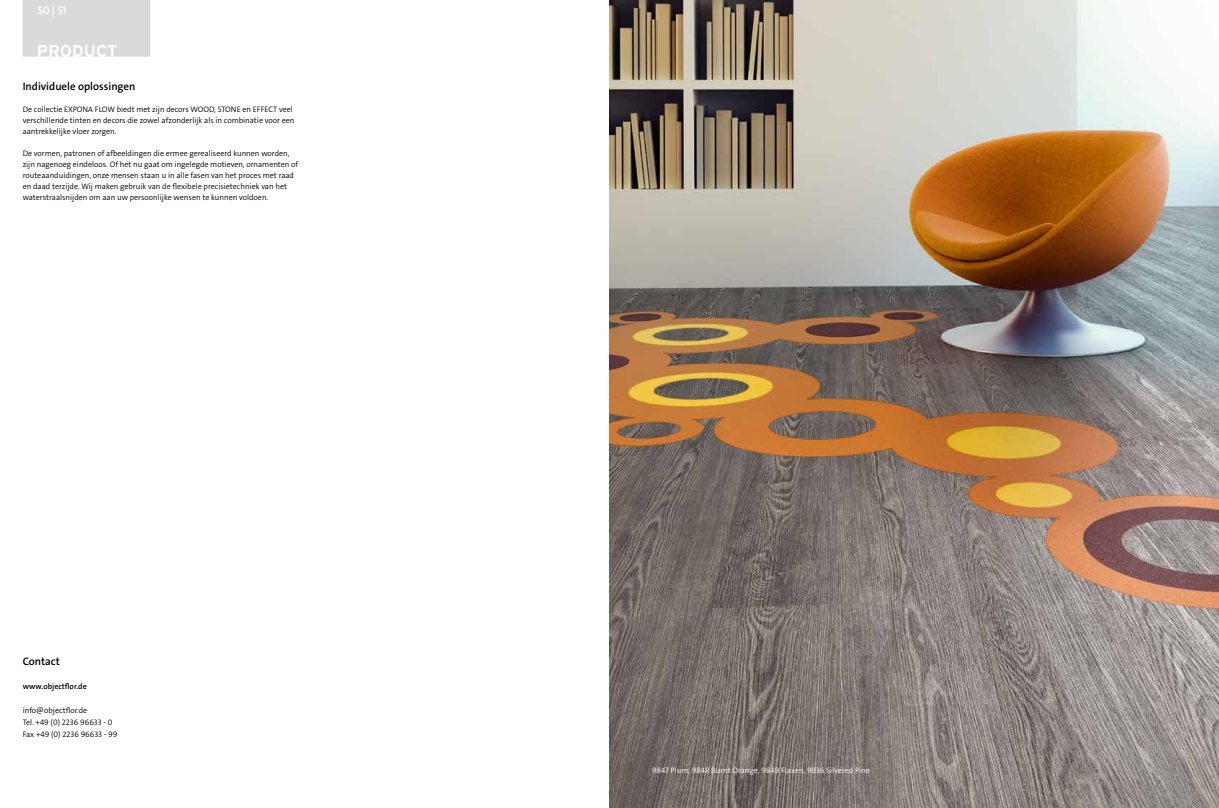
<style>
.page{position:relative;width:1219px;height:808px;background:#fff}
.page>*{position:absolute;margin:0;border:0;box-sizing:border-box;transform-origin:0 0}
.t1{font:11px "The Sans LP6 Se Bld";color:#000}
.t2{font:11px "The Sans LP6 Se Bld";color:#fff}
.t3{font:8px/11px "The Sans LP4 Se Lig";color:#000}
.t4{font:8px "The Sans LP4 Se Lig";color:#fff}
.t5{font:8px "The Sans LP6 Se Bld";color:#000}
</style>
<div class="page">
<svg style="left:23px;top:0;width:127px;height:57px;background:#dcdcdc"></svg>
<img style="left:609px;top:0;width:610px;height:808px">
<h1 class="t2" style="left:38px;top:3px;width:30px">50 | 51</h1>
<h1 class="t1" style="left:23px;top:79px;width:114px">Individuele oplossingen</h1>
<p class="t3" style="left:23px;top:103px;width:273px">De collectie EXPONA FLOW biedt met zijn decors WOOD, STONE en EFFECT veel verschillende tinten en decors die zowel afzonderlijk als in combinatie voor een aantrekkelijke vloer zorgen.</p>
<p class="t3" style="left:23px;top:147px;width:277px">De vormen, patronen of afbeeldingen die ermee gerealiseerd kunnen worden, zijn nagenoeg eindeloos. Of het nu gaat om ingelegde motieven, ornamenten of routeaanduidingen, onze mensen staan u in alle fasen van het proces met raad en daad terzijde. Wij maken gebruik van de flexibele precisietechniek van het waterstraalsnijden om aan uw persoonlijke wensen te kunnen voldoen.</p>
<h1 class="t1" style="left:23px;top:654px;width:39px">Contact</h1>
<p class="t5" style="left:23px;top:681px;width:66px">www.objectflor.de</p>
<p class="t3" style="left:23px;top:705px;width:96px;line-height:12px">info@objectflor.de<br>Tel. +49 (0) 2236 96633 - 0<br>Fax +49 (0) 2236 96633 - 99</p>
<p class="t4" style="left:652px;top:765px;width:219px">9847 Plum, 9848 Burnt Orange, 9849 Flaxen, 9836 Silvered Pine</p>
</div>
